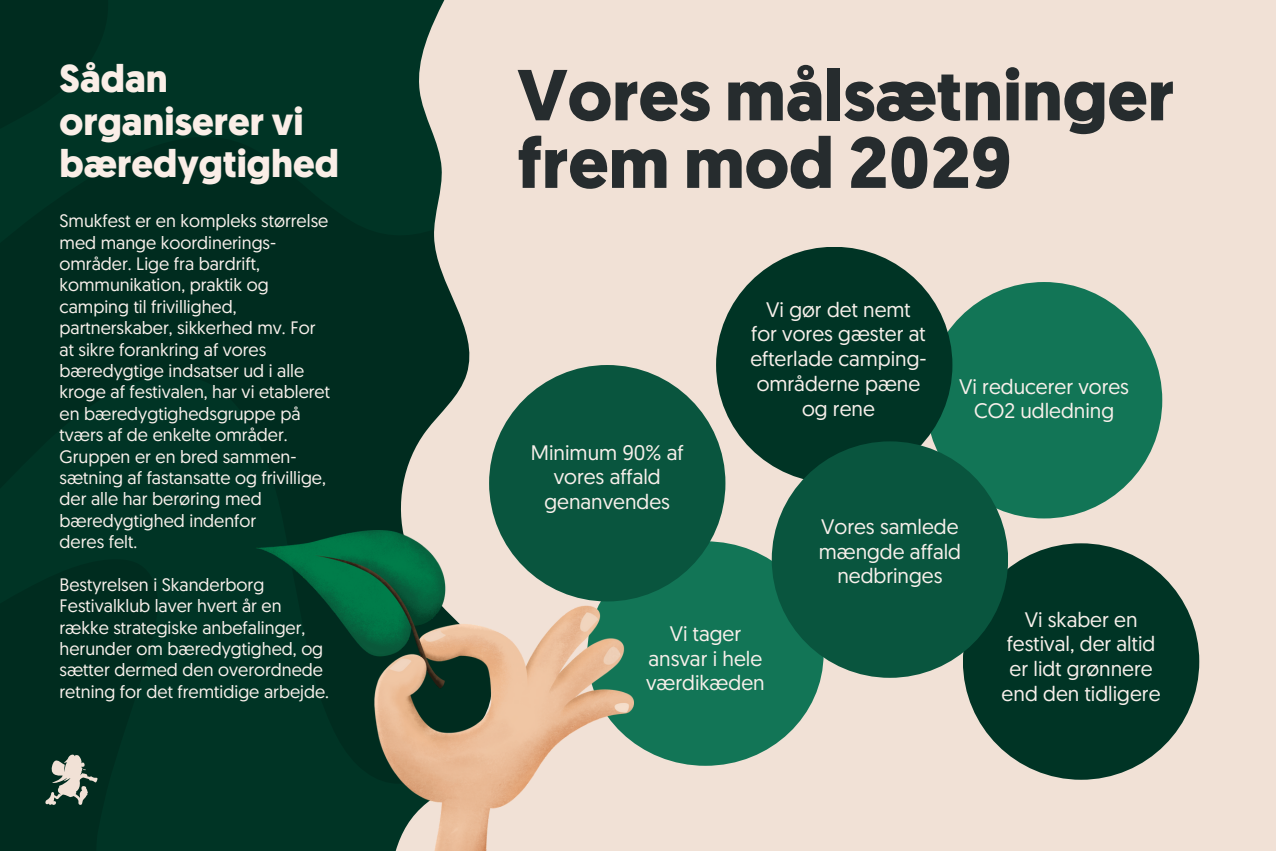
<style>
.page{position:relative;width:1276px;height:851px;background:#fff}
.page>*{position:absolute;margin:0;border:0;box-sizing:border-box;transform-origin:0 0}
.t1{font:700 72px/67.5px "Geomanist";color:#262c2e}
.t2{font:700 38.85px/42.8px "Geomanist";color:#faeee7}
.t3{font:21px/24.8px "Geomanist";color:#f8f0eb;text-align:center}
.t4{font:18px/21.3px "Geomanist";color:#f8f0eb}
</style>
<div class="page">
<div style="left:0;top:0;width:395px;height:789px;background:#003425"></div>
<div style="left:0;top:558px;width:159px;height:292px;background:#002c1f"></div>
<div style="left:0;top:0;width:109px;height:156px;background:#002c1f"></div>
<div style="left:395px;top:0;width:881px;height:850px;background:#f1e1d6"></div>
<div style="left:587px;top:541px;width:236px;height:224px;background:#127556;border-radius:50%"></div>
<img style="left:256px;top:531px;width:378px;height:319px">
<div style="left:926px;top:282px;width:236px;height:236px;background:#127556;border-radius:50%"></div>
<div style="left:716px;top:247px;width:236px;height:236px;background:#003425;border-radius:50%"></div>
<div style="left:963px;top:543px;width:236px;height:236px;background:#003425;border-radius:50%"></div>
<div style="left:772px;top:441px;width:236px;height:236px;background:#09553e;border-radius:50%"></div>
<div style="left:489px;top:365px;width:236px;height:236px;background:#09553e;border-radius:50%"></div>
<svg style="left:45px;top:754px;width:53px;height:51px;background:#64776b"></svg>
<h3 class="t2" style="left:60px;top:61px;width:281px">Sådan organiserer vi bæredygtighed</h3>
<h3 class="t1" style="left:517px;top:69px;width:658px">Vores målsætninger frem mod 2029</h3>
<h1 class="t4" style="left:60px;top:212px;width:272px">Smukfest er en kompleks størrelse med mange koordinerings&shy;områder. Lige fra bardrift, kommunikation, praktik og camping til frivillighed, partnerskaber, sikkerhed mv. For at sikre forankring af vores bæredygtige indsatser ud i alle kroge af festivalen, har vi etableret en bæredygtighedsgruppe på tværs af de enkelte områder.<br>Gruppen er en bred sammen&shy;sætning af fastansatte og frivillige, der alle har berøring med bæredygtighed indenfor</h1>
<h3 class="t4" style="left:60px;top:533px;width:79px">deres felt.</h3>
<h3 class="t4" style="left:60px;top:575px;width:271px">Bestyrelsen i Skanderborg<br>Festivalklub laver hvert år en række strategiske anbefalinger, herunder om bæredygtighed, og sætter dermed den overordnede retning for det fremtidige arbejde.</h3>
<p class="t3" style="left:531px;top:442px;width:154px">Minimum 90% af vores affald genanvendes</p>
<h3 class="t3" style="left:750px;top:299px;width:178px">Vi gør det nemt<br>for vores gæster at efterlade camping&shy;områderne pæne og rene</h3>
<p class="t3" style="left:959px;top:376px;width:171px">Vi reducerer vores<br>CO2 udledning</p>
<p class="t3" style="left:819px;top:516px;width:144px">Vores samlede mængde affald nedbringes</p>
<p class="t3" style="left:646px;top:623px;width:120px">Vi tager ansvar i hele værdikæden</p>
<h3 class="t3" style="left:1001px;top:609px;width:160px">Vi skaber en festival, der altid er lidt grønnere end den tidligere</h3>
</div>
